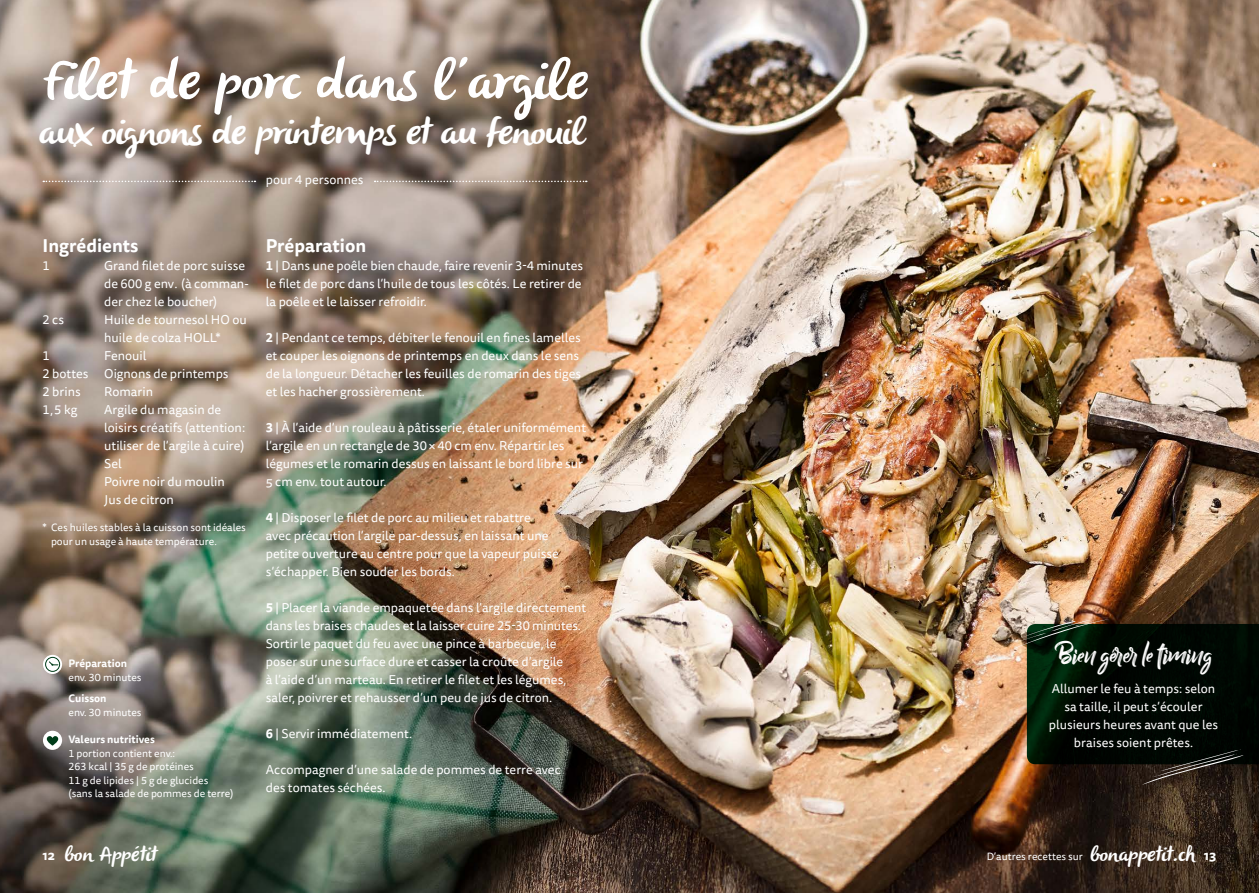
<style>
.page{position:relative;width:1259px;height:893px;background:#fff}
.page>*{position:absolute;margin:0;border:0;box-sizing:border-box;transform-origin:0 0}
.t1{font:italic 55.5px "Olivier";color:#fff}
.t2{font:italic 37.5px "Olivier";letter-spacing:-.01em;color:#fff}
.t3{font:30px "Billy Ohio";color:#fff}
.t4{font:italic 21px "Olivier";color:#fff}
.t5{font:700 18px "Tisa Sans OT";color:#fff}
.t6{font:12.75px/18px "Tisa Sans OT";color:#fff}
.t7{font:700 12.75px "Tisa Sans OT";color:#fff}
.t8{font:10.5px/13.5px "Tisa Sans OT";color:#fff}
.t9{font:700 10.5px "Tisa Sans OT";color:#fff}
.s1{font-weight:700}
.s2{font-family:"Olivier";font-style:italic;font-size:21px}
</style>
<div class="page">
<img style="left:0;top:0;width:1259px;height:893px">
<svg style="left:43px;top:655px;width:19px;height:19px"></svg>
<div style="left:45px;top:657px;width:15px;height:15px;border:1px solid #003c19;border-radius:50%"></div>
<svg style="left:48px;top:661px;width:11px;height:5px"></svg>
<div style="left:43px;top:731px;width:19px;height:19px;background:#fff;border-radius:50%"></div>
<svg style="left:47px;top:736px;width:11px;height:10px"></svg>
<svg style="left:1010px;top:619px;width:249px;height:166px;background:#171a0f"></svg>
<svg style="left:43px;top:181px;width:212px;height:1px"></svg>
<svg style="left:374px;top:181px;width:213px;height:1px"></svg>
<h1 class="t1" style="left:39px;top:49px;width:562px">Filetdeporc dansl’argile</h1>
<h2 class="t2" style="left:38px;top:110px;width:547px">aux oignonsdeprintempsetau fenouil</h2>
<p class="t6" style="left:266px;top:172px;width:99px">pour 4 personnes</p>
<h3 class="t5" style="left:43px;top:234px;width:98px">Ingrédients</h3>
<p class="t6" style="left:43px;top:257px;width:9px">1</p>
<p class="t6" style="left:104px;top:257px;width:146px">Grand filet de porc suisse de 600 g env. (à comman&shy;der chez le boucher)</p>
<p class="t6" style="left:43px;top:311px;width:23px">2 cs</p>
<p class="t6" style="left:104px;top:311px;width:144px">Huile de tournesol HO ou huile de colza HOLL*</p>
<p class="t6" style="left:43px;top:347px;width:9px">1</p>
<p class="t6" style="left:43px;top:347px;width:188px;text-indent:62px">Fenouil<br>2 bottes Oignons de printemps<br>2 brins</p>
<p class="t6" style="left:104px;top:383px;width:50px">Romarin</p>
<p class="t6" style="left:43px;top:401px;width:36px">1,5 kg</p>
<p class="t6" style="left:104px;top:401px;width:144px">Argile du magasin de loisirs créatifs (attention: utiliser de l’argile à cuire)<br>Sel<br>Poivre noir du moulin<br>Jus de citron</p>
<p class="t8" style="left:51px;top:521px;width:196px;text-indent:-9px">* Ces huiles stables à la cuisson sont idéales pour un usage à haute température.</p>
<p class="t9" style="left:68px;top:657px;width:60px">Préparation</p>
<p class="t8" style="left:68px;top:671px;width:75px">env. 30 minutes</p>
<p class="t9" style="left:68px;top:692px;width:40px">Cuisson</p>
<p class="t8" style="left:68px;top:706px;width:75px">env. 30 minutes</p>
<p class="t9" style="left:68px;top:733px;width:88px">Valeurs nutritives</p>
<p class="t8" style="left:68px;top:747px;width:167px">1 portion contient env.:<br>263 kcal | 35 g de protéines<br>11 g de lipides | 5 g de glucides (sans la salade de pommes de terre)</p>
<h3 class="t5" style="left:266px;top:234px;width:102px">Préparation</h3>
<p class="t6" style="left:266px;top:257px;width:319px;text-align:justify"><span class="s1">1</span> | Dans une poêle bien chaude, faire revenir 3-4 minutes le filet de porc dans l’huile de tous les côtés. Le retirer de la poêle et le laisser refroidir.</p>
<p class="t6" style="left:266px;top:329px;width:317px"><span class="s1">2</span> | Pendant ce temps, débiter le fenouil en fines lamelles et couper les oignons de printemps en deux dans le sens de la longueur. Détacher les feuilles de romarin des tiges et les hacher grossièrement.</p>
<p class="t6" style="left:266px;top:419px;width:322px"><span class="s1">3</span> | À l’aide d’un rouleau à pâtisserie, étaler uniformément l’argile en un rectangle de 30×40 cm env. Répartir les légumes et le romarin dessus en laissant le bord libre sur 5 cm env. tout autour.</p>
<p class="t6" style="left:266px;top:509px;width:294px"><span class="s1">4</span> | Disposer le filet de porc au milieu et rabattre avec précaution l’argile par-dessus, en laissant une petite ouverture au centre pour que la vapeur puisse s’échapper. Bien souder les bords.</p>
<p class="t6" style="left:266px;top:599px;width:322px"><span class="s1">5</span> | Placer la viande empaquetée dans l’argile directement dans les braises chaudes et la laisser cuire 25-30 minutes.<br>Sortir le paquet du feu avec une pince à barbecue, le poser sur une surface dure et casser la croûte d’argile<br>à l’aide d’un marteau. En retirer le filet et les légumes, saler, poivrer et rehausser d’un peu de jus de citron.</p>
<p class="t6" style="left:266px;top:725px;width:148px"><span class="s1">6</span> | Servir immédiatement.</p>
<p class="t6" style="left:266px;top:761px;width:296px">Accompagner d’une salade de pommes de terre avec des tomates séchées.</p>
<h3 class="t3" style="left:1054px;top:635px;width:159px">Bien gérer le timing</h3>
<p class="t6" style="left:1049px;top:681px;width:171px;text-align:center">Allumer le feu à temps: selon sa taille, il peut s’écouler plusieurs heures avant que les braises soient prêtes.</p>
<h3 class="t4" style="left:64px;top:842px;width:99px">bon Appétit</h3>
<p class="t8" style="left:986px;top:850px;width:209px">D’autres recettes sur <span class="s2">bonappetit.ch</span></p>
<p class="t7" style="left:43px;top:847px;width:14px">12</p>
<p class="t7" style="left:1204px;top:847px;width:14px">13</p>
</div>
